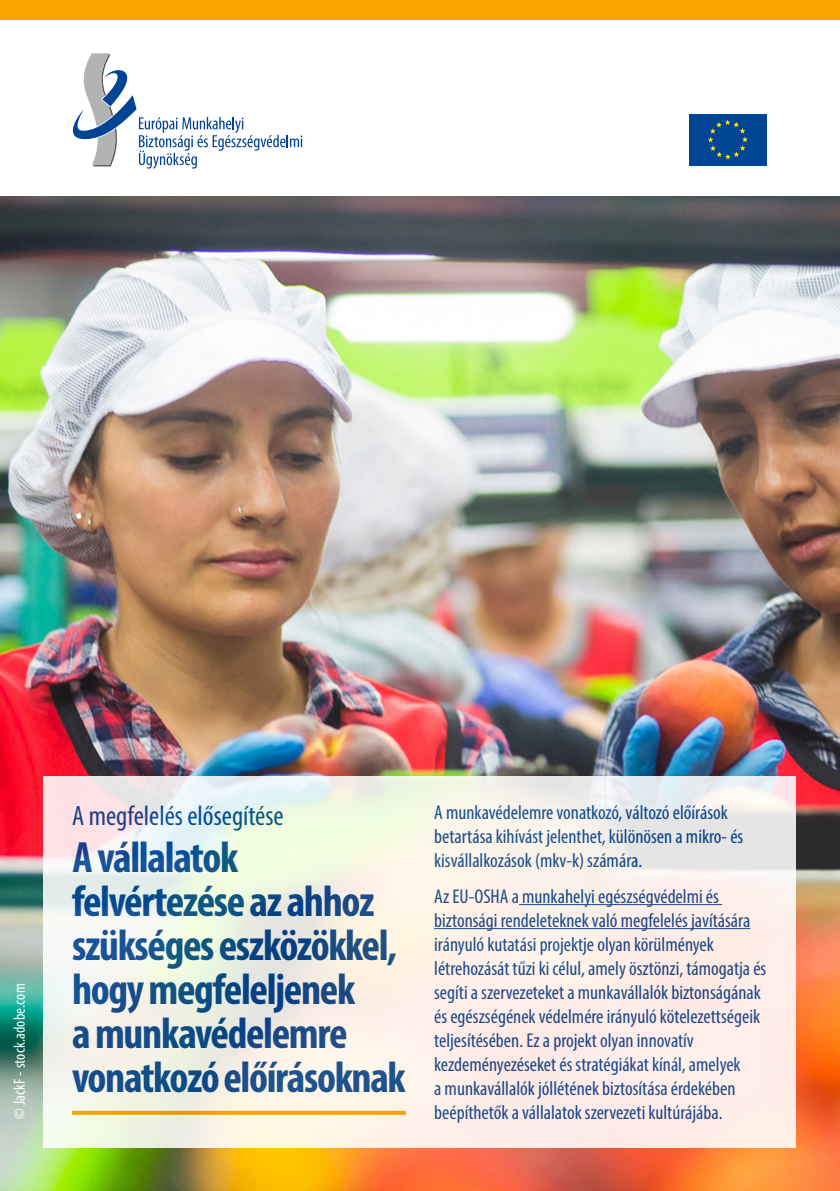
<style>
.page{position:relative;width:840px;height:1191px;background:#fff}
.page>*{position:absolute;margin:0;border:0;box-sizing:border-box;transform-origin:0 0}
.t1{font:700 condensed 44px/44px "Myriad Pro";letter-spacing:-.03em;color:#004494}
.t2{font:condensed 28px "Myriad Pro";color:#004494}
.t3{font:condensed 20px/24px "Myriad Pro";color:#004494}
.t4{font:condensed 16px "Myriad Pro";letter-spacing:.01em;color:#fff}
</style>
<div class="page">
<img style="left:0;top:196px;width:839px;height:995px">
<div style="left:0;top:0;width:839px;height:20px;background:#f6a400"></div>
<svg style="left:44px;top:776px;width:751px;height:371px;background:#f6f0e7"></svg>
<svg style="left:72px;top:1110px;width:333px;height:4px"></svg>
<hr style="left:518px;top:904px;width:203px;height:1px;background:#004494">
<hr style="left:434px;top:928px;width:315px;height:1px;background:#004494">
<svg style="left:689px;top:114px;width:78px;height:52px"></svg>
<div style="left:688px;top:114px;width:78px;height:51px;background:#004494"></div>
<svg style="left:708px;top:119px;width:39px;height:40px"></svg>
<svg style="left:72px;top:53px;width:230px;height:116px"></svg>
<p class="t4" style="left:10px;top:1119px;width:137px;rotate:-90deg">© JackF - stock.adobe.com</p>
<h2 class="t2" style="left:72px;top:799px;width:213px">A megfelelés elősegítése</h2>
<h1 class="t1" style="left:72px;top:834px;width:335px">A vállalatok felvértezése az ahhoz szükséges eszközökkel, hogy megfeleljenek<br>a munkavédelemre vonatkozó előírásoknak</h1>
<p class="t3" style="left:434px;top:800px;width:310px">A munkavédelemre vonatkozó, változó előírások betartása kihívást jelenthet, különösen a mikro- és kisvállalkozások (mkv-k) számára.</p>
<p class="t3" style="left:434px;top:883px;width:333px">Az EU-OSHA a munkahelyi egészségvédelmi és biztonsági rendeleteknek való megfelelés javítására irányuló kutatási projektje olyan körülmények létrehozását tűzi ki célul, amely ösztönzi, támogatja és segíti a szervezeteket a munkavállalók biztonságának és egészségének védelmére irányuló kötelezettségeik teljesítésében. Ez a projekt olyan innovatív kezdeményezéseket és stratégiákat kínál, amelyek<br>a munkavállalók jóllétének biztosítása érdekében beépíthetők a vállalatok szervezeti kultúrájába.</p>
</div>
